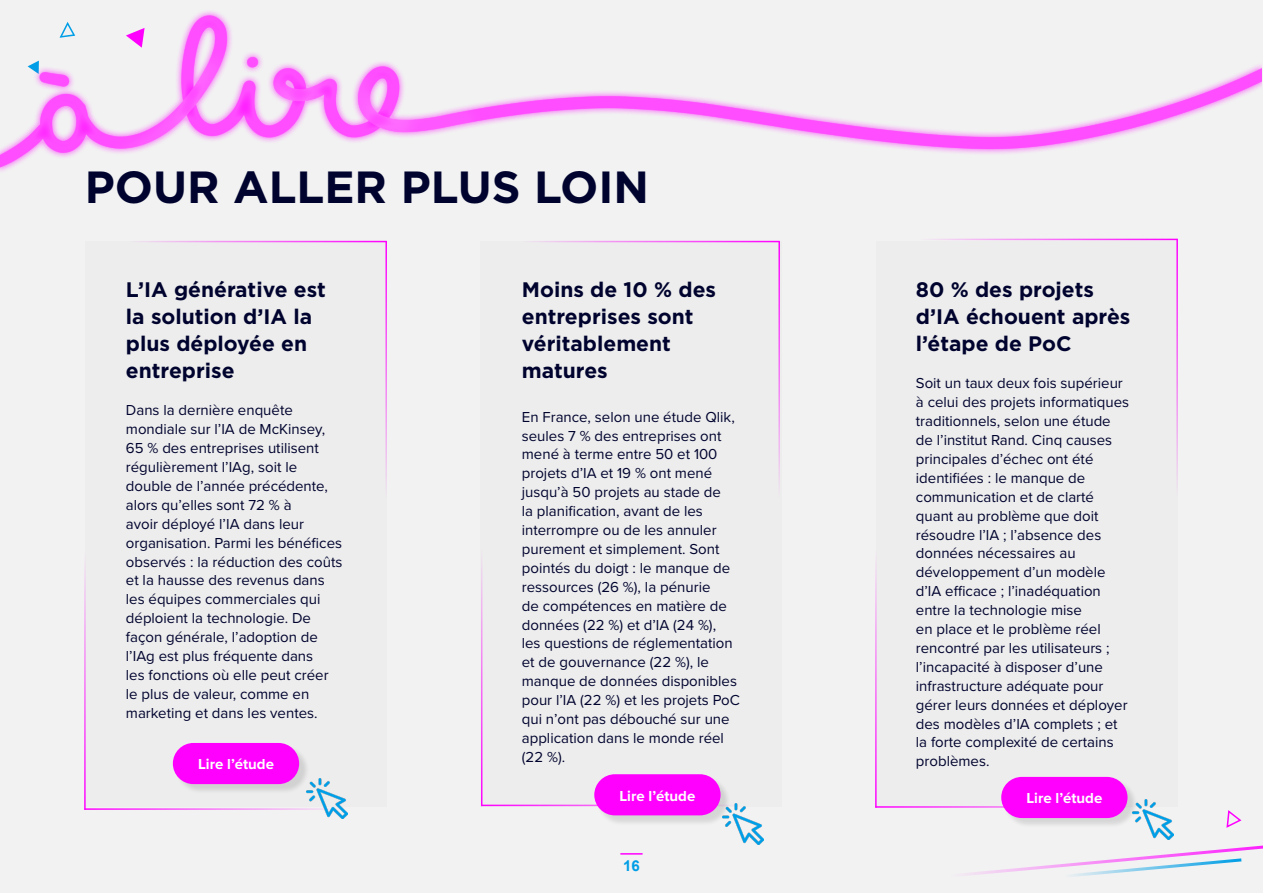
<style>
.page{position:relative;width:1263px;height:893px;background:#fff}
.page>*{position:absolute;margin:0;border:0;box-sizing:border-box;transform-origin:0 0}
.t1{font:700 45px "Gotham";color:#00032e}
.t2{font:700 21px/27px "Gotham";color:#00032e}
.t3{font:15px/18.9px "Proxima Nova";color:#00032e}
.t4{font:700 15px "Proxima Nova";color:#fff}
.t5{font:700 15px "Arial";color:#009ee6}
</style>
<div class="page">
<img style="left:0;top:0;width:1262px;height:893px">
<div style="left:85px;top:241px;width:302px;height:565px;background:#ededed"></div>
<div style="left:480px;top:241px;width:302px;height:565px;background:#ededed"></div>
<div style="left:876px;top:241px;width:302px;height:565px;background:#ededed"></div>
<hr style="left:130px;top:241px;width:256px;height:1px;background:#f0f">
<hr style="left:385px;top:242px;width:2px;height:256px;background:#f0f">
<hr style="left:523px;top:241px;width:256px;height:1px;background:#f0f">
<hr style="left:778px;top:242px;width:2px;height:256px;background:#f0f">
<hr style="left:920px;top:239px;width:257px;height:1px;background:#f0f">
<hr style="left:1176px;top:239px;width:2px;height:257px;background:#f0f">
<hr style="left:84px;top:553px;width:2px;height:256px;background:#f0f">
<hr style="left:85px;top:808px;width:257px;height:2px;background:#f0f">
<hr style="left:481px;top:549px;width:1px;height:257px;background:#f0f">
<hr style="left:482px;top:805px;width:256px;height:1px;background:#f0f">
<hr style="left:875px;top:551px;width:2px;height:256px;background:#f0f">
<hr style="left:876px;top:806px;width:256px;height:2px;background:#f0f">
<div style="left:175px;top:744px;width:135px;height:51px;background:#000;opacity:.12"></div>
<div style="left:173px;top:743px;width:126px;height:41px;background:#f0f;border-radius:21px"></div>
<img style="left:306px;top:778px;width:41px;height:41px">
<img style="left:723px;top:803px;width:40px;height:41px">
<img style="left:1133px;top:799px;width:40px;height:41px">
<div style="left:596px;top:776px;width:135px;height:50px;background:#000;opacity:.12"></div>
<div style="left:594px;top:774px;width:126px;height:41px;background:#f0f;border-radius:21px"></div>
<div style="left:1003px;top:778px;width:135px;height:51px;background:#000;opacity:.12"></div>
<div style="left:1001px;top:777px;width:126px;height:41px;background:#f0f;border-radius:21px"></div>
<h1 class="t1" style="left:85px;top:157px;width:566px">POUR ALLER PLUS LOIN</h1>
<h2 class="t2" style="left:126px;top:275px;width:201px">L’IA générative est la solution d’IA la plus déployée en entreprise</h2>
<p class="t3" style="left:126px;top:400px;width:218px">Dans la dernière enquête mondiale sur l’IA de McKinsey,<br>65 % des entreprises utilisent régulièrement l’IAg, soit le double de l’année précédente, alors qu’elles sont 72 % à<br>avoir déployé l’IA dans leur organisation. Parmi les bénéfices observés : la réduction des coûts et la hausse des revenus dans les équipes commerciales qui déploient la technologie. De façon générale, l’adoption de l’IAg est plus fréquente dans<br>les fonctions où elle peut créer le plus de valeur, comme en marketing et dans les ventes.</p>
<p class="t4" style="left:198px;top:753px;width:77px">Lire l’étude</p>
<h2 class="t2" style="left:522px;top:275px;width:196px">Moins de 10 % des entreprises sont véritablement matures</h2>
<p class="t3" style="left:522px;top:407px;width:220px">En France, selon une étude Qlik, seules 7 % des entreprises ont mené à terme entre 50 et 100 projets d’IA et 19 % ont mené jusqu’à 50 projets au stade de<br>la planification, avant de les interrompre ou de les annuler purement et simplement. Sont pointés du doigt : le manque de ressources (26 %), la pénurie<br>de compétences en matière de données (22 %) et d’IA (24 %),<br>les questions de réglementation et de gouvernance (22 %), le manque de données disponibles pour l’IA (22 %) et les projets PoC qui n’ont pas débouché sur une application dans le monde réel (22 %).</p>
<h2 class="t2" style="left:916px;top:275px;width:216px">80 % des projets d’IA échouent après l’étape de PoC</h2>
<p class="t3" style="left:916px;top:373px;width:215px">Soit un taux deux fois supérieur à celui des projets informatiques traditionnels, selon une étude de l’institut Rand. Cinq causes principales d’échec ont été identifiées : le manque de communication et de clarté quant au problème que doit résoudre l’IA ; l’absence des données nécessaires au développement d’un modèle d’IA efficace ; l’inadéquation entre la technologie mise<br>en place et le problème réel rencontré par les utilisateurs ; l’incapacité à disposer d’une infrastructure adéquate pour gérer leurs données et déployer des modèles d’IA complets ; et la forte complexité de certains problèmes.</p>
<p class="t4" style="left:619px;top:784px;width:77px">Lire l’étude</p>
<p class="t4" style="left:1026px;top:787px;width:77px">Lire l’étude</p>
<p class="t5" style="left:623px;top:856px;width:18px">16</p>
</div>
